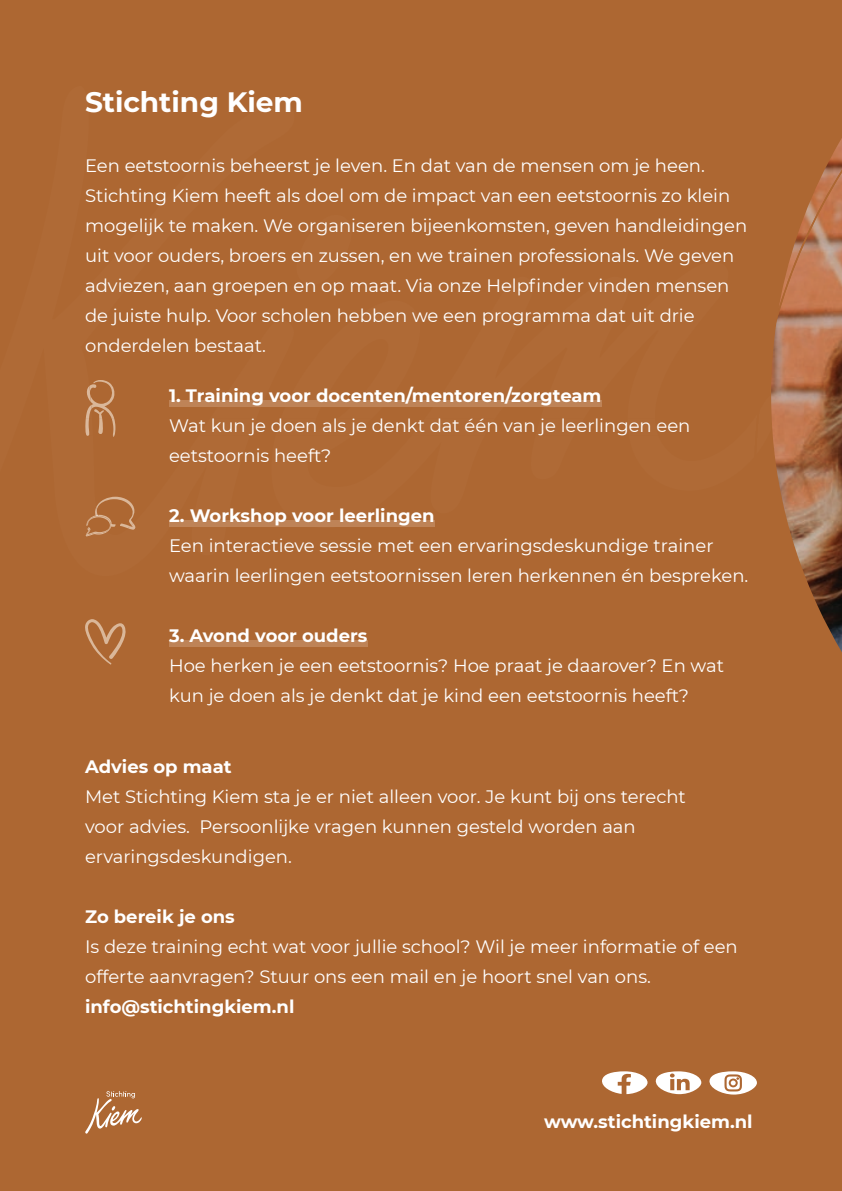
<style>
.page{position:relative;width:842px;height:1191px;background:#ad6732}
.page>*{position:absolute;margin:0;border:0;box-sizing:border-box;transform-origin:0 0}
.t1{font:700 28px "Montserrat";color:#fff}
.t2{font:18px/30px "Montserrat";color:#fff}
.t3{font:700 18px "Montserrat";color:#fff}
</style>
<div class="page">
<svg style="left:85px;top:1091px;width:57px;height:42px"></svg>
<img style="left:824px;top:138px;width:18px;height:32px">
<div style="left:169px;top:400px;width:432px;height:6px;background:#be8357"></div>
<div style="left:169px;top:520px;width:266px;height:6px;background:#be8357"></div>
<div style="left:169px;top:640px;width:198px;height:6px;background:#be8357"></div>
<svg style="left:85px;top:619px;width:41px;height:45px"></svg>
<svg style="left:85px;top:380px;width:30px;height:57px"></svg>
<svg style="left:771px;top:321px;width:71px;height:331px"></svg>
<img style="left:777px;top:170px;width:65px;height:151px">
<svg style="left:85px;top:497px;width:51px;height:39px"></svg>
<svg style="left:602px;top:1071px;width:46px;height:23px"></svg>
<svg style="left:655px;top:1071px;width:46px;height:23px"></svg>
<svg style="left:709px;top:1071px;width:48px;height:23px"></svg>
<h1 class="t1" style="left:85px;top:82px;width:219px">Stichting Kiem</h1>
<p class="t2" style="left:85px;top:150px;width:664px">Een eetstoornis beheerst je leven. En dat van de mensen om je heen.<br>Stichting Kiem heeft als doel om de impact van een eetstoornis zo klein mogelijk te maken. We organiseren bijeenkomsten, geven handleidingen uit voor ouders, broers en zussen, en we trainen professionals. We geven adviezen, aan groepen en op maat. Via onze Helpfinder vinden mensen de juiste hulp. Voor scholen hebben we een programma dat uit drie onderdelen bestaat.</p>
<p class="t3" style="left:169px;top:383px;width:434px">1. Training voor docenten/mentoren/zorgteam</p>
<p class="t2" style="left:169px;top:410px;width:523px">Wat kun je doen als je denkt dat één van je leerlingen een</p>
<p class="t2" style="left:169px;top:440px;width:164px">eetstoornis heeft?</p>
<p class="t3" style="left:169px;top:503px;width:267px">2. Workshop voor leerlingen</p>
<p class="t2" style="left:169px;top:530px;width:581px">Een interactieve sessie met een ervaringsdeskundige trainer waarin leerlingen eetstoornissen leren herkennen én bespreken.</p>
<p class="t3" style="left:169px;top:623px;width:200px">3. Avond voor ouders</p>
<p class="t2" style="left:169px;top:650px;width:556px">Hoe herken je een eetstoornis? Hoe praat je daarover? En wat</p>
<p class="t2" style="left:169px;top:680px;width:521px">kun je doen als je denkt dat je kind een eetstoornis heeft?</p>
<p class="t3" style="left:85px;top:753px;width:148px">Advies op maat</p>
<p class="t2" style="left:85px;top:780px;width:602px">Met Stichting Kiem sta je er niet alleen voor. Je kunt bij ons terecht voor advies. Persoonlijke vragen kunnen gesteld worden aan ervaringsdeskundigen.</p>
<p class="t3" style="left:85px;top:903px;width:151px">Zo bereik je ons</p>
<p class="t2" style="left:85px;top:930px;width:654px">Is deze training echt wat voor jullie school? Wil je meer informatie of een offerte aanvragen? Stuur ons een mail en je hoort snel van ons.</p>
<p class="t3" style="left:85px;top:993px;width:211px">info@stichtingkiem.nl</p>
<p class="t3" style="left:544px;top:1108px;width:210px">www.stichtingkiem.nl</p>
</div>
